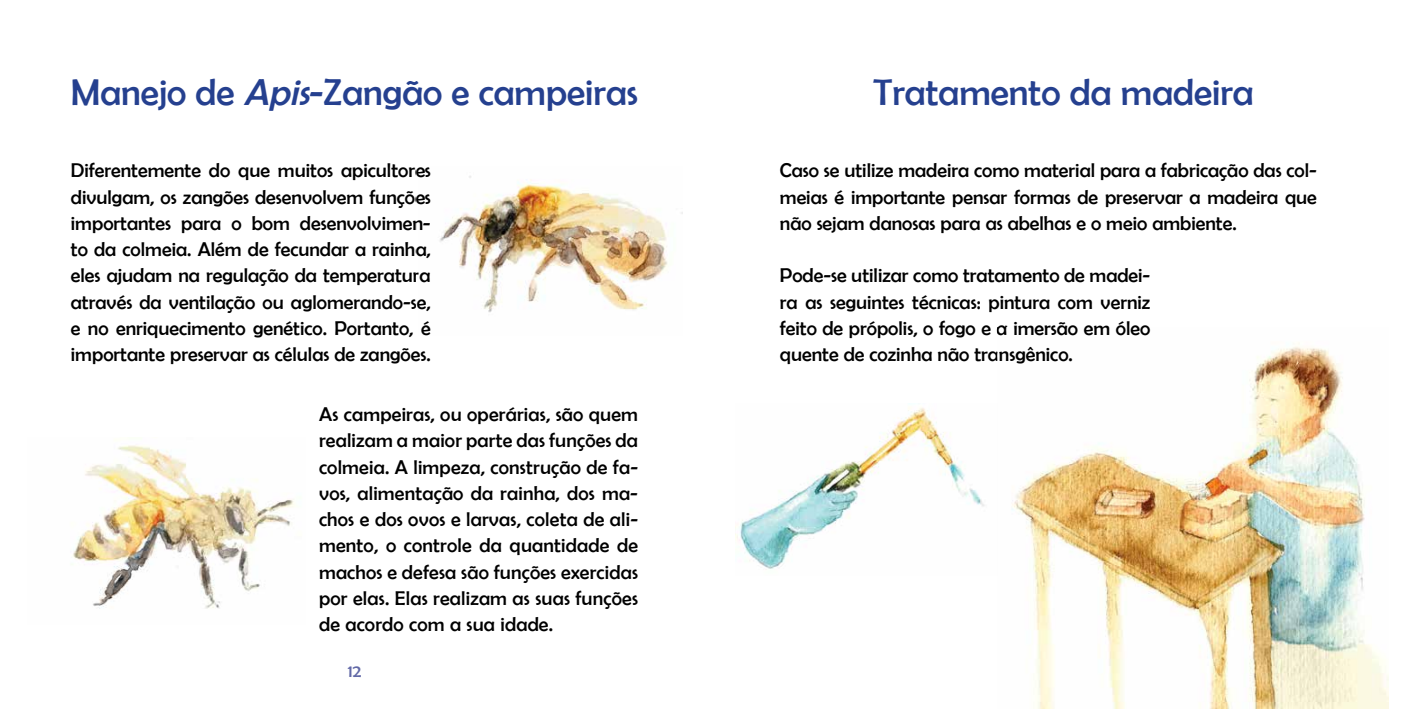
<style>
.page{position:relative;width:1418px;height:709px;background:#fff}
.page>*{position:absolute;margin:0;border:0;box-sizing:border-box;transform-origin:0 0}
.t1{font:37.5px "Berlin Sans FB";color:#25408f}
.t2{font:20px/26.2px "Berlin Sans FB";color:#000;text-align:justify}
.t3{font:17.5px "Berlin Sans FB";color:#6269a7}
.s1{font-style:italic}
</style>
<div class="page">
<img style="left:440px;top:176px;width:243px;height:137px">
<img style="left:71px;top:445px;width:224px;height:164px">
<img style="left:1012px;top:343px;width:376px;height:366px">
<img style="left:735px;top:403px;width:250px;height:166px">
<h1 class="t1" style="left:71px;top:71px;width:568px">Manejo de <span class="s1">Apis</span>-Zangão e campeiras</h1>
<p class="t2" style="left:71px;top:157px;width:361px">Diferentemente do que muitos apicultores divulgam, os zangões desenvolvem funções importantes para o bom desenvolvimen&shy;to da colmeia. Além de fecundar a rainha, eles ajudam na regulação da temperatura através da ventilação ou aglomerando-se, e no enriquecimento genético. Portanto, é importante preservar as células de zangões.</p>
<p class="t2" style="left:319px;top:401px;width:320px">As campeiras, ou operárias, são quem realizam a maior parte das funções da colmeia. A limpeza, construção de fa&shy;vos, alimentação da rainha, dos ma&shy;chos e dos ovos e larvas, coleta de ali&shy;mento, o controle da quantidade de machos e defesa são funções exercidas por elas. Elas realizam as suas funções de acordo com a sua idade.</p>
<p class="t3" style="left:348px;top:661px;width:15px">12</p>
<h1 class="t1" style="left:873px;top:71px;width:382px">Tratamento da madeira</h1>
<p class="t2" style="left:780px;top:157px;width:538px">Caso se utilize madeira como material para a fabricação das col&shy;meias é importante pensar formas de preservar a madeira que não sejam danosas para as abelhas e o meio ambiente.</p>
<p class="t2" style="left:780px;top:262px;width:372px">Pode-se utilizar como tratamento de madei&shy;ra as seguintes técnicas: pintura com verniz feito de própolis, o fogo e a imersão em óleo quente de cozinha não transgênico.</p>
</div>
